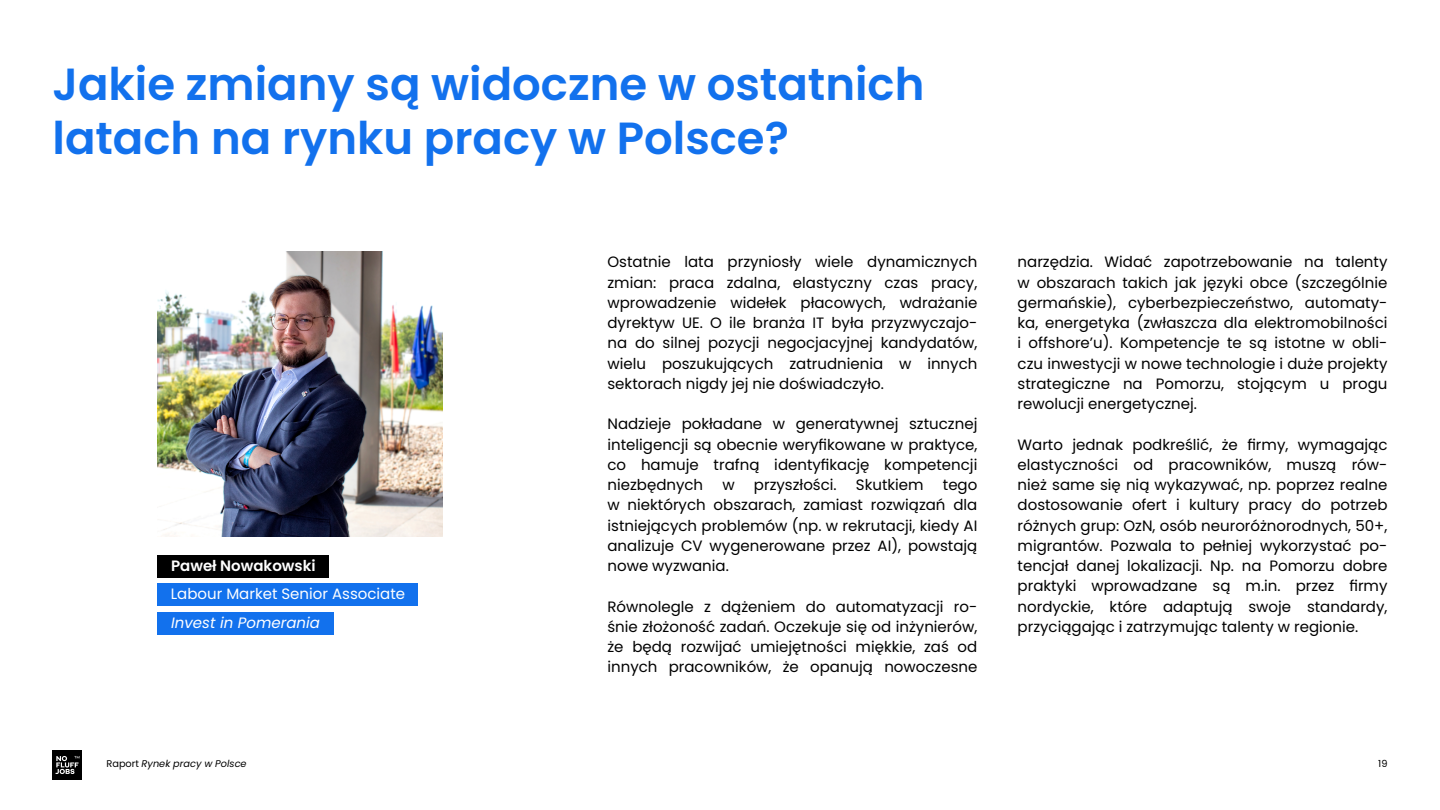
<style>
.page{position:relative;width:1440px;height:810px;background:#fff}
.page>*{position:absolute;margin:0;border:0;box-sizing:border-box;transform-origin:0 0}
.t1{font:600 45px/54px "Poppins";color:#1271ed}
.t2{font:15px/20.2px "Poppins";color:#000;text-align:justify}
.t3{font:15px "Poppins";color:#fff}
.t4{font:italic 15px "Poppins";color:#fff}
.t5{font:600 15px "Poppins";color:#fff}
.t6{font:italic 9.75px "Poppins";color:#000}
.t7{font:9.75px "Poppins";color:#000}
.s1{font-style:normal}
</style>
<div class="page">
<div style="left:158px;top:555px;width:171px;height:23px;background:#000"></div>
<div style="left:158px;top:584px;width:260px;height:22px;background:#1271ed"></div>
<div style="left:158px;top:612px;width:176px;height:22px;background:#1271ed"></div>
<img style="left:158px;top:252px;width:285px;height:284px">
<div style="left:52px;top:750px;width:30px;height:30px;background:#000"></div>
<svg style="left:55px;top:756px;width:24px;height:18px"></svg>
<h1 class="t1" style="left:52px;top:57px;width:873px">Jakie zmiany są widoczne w ostatnich latach na rynku pracy w Polsce?</h1>
<p class="t5" style="left:171px;top:557px;width:146px">Paweł Nowakowski</p>
<p class="t3" style="left:171px;top:585px;width:236px">Labour Market Senior Associate</p>
<p class="t4" style="left:171px;top:614px;width:150px">Invest in Pomerania</p>
<p class="t2" style="left:608px;top:252px;width:371px">Ostatnie lata przyniosły wiele dynamicznych zmian: praca zdalna, elastyczny czas pracy, wprowadzenie widełek płacowych, wdrażanie dyrektyw UE. O ile branża IT była przyzwyczajo&shy;na do silnej pozycji negocjacyjnej kandydatów, wielu poszukujących zatrudnienia w innych sektorach nigdy jej nie doświadczyło.</p>
<p class="t2" style="left:608px;top:414px;width:371px">Nadzieje pokładane w generatywnej sztucznej inteligencji są obecnie weryfikowane w praktyce, co hamuje trafną identyfikację kompetencji niezbędnych</p>
<p class="t2" style="left:722px;top:475px;width:14px">w</p>
<p class="t2" style="left:754px;top:475px;width:84px">przyszłości.</p>
<p class="t2" style="left:856px;top:475px;width:69px">Skutkiem</p>
<p class="t2" style="left:608px;top:475px;width:371px;text-indent:335px">tego w niektórych obszarach, zamiast rozwiązań dla istniejących problemów (np. w rekrutacji, kiedy AI analizuje CV wygenerowane przez AI), powstają nowe wyzwania.</p>
<p class="t2" style="left:608px;top:596px;width:371px">Równolegle z dążeniem do automatyzacji ro&shy;śnie złożoność zadań. Oczekuje się od inżynierów, że będą rozwijać umiejętności miękkie, zaś od innych pracowników, że opanują nowoczesne</p>
<p class="t2" style="left:1018px;top:252px;width:371px">narzędzia. Widać zapotrzebowanie na talenty w obszarach takich jak języki obce (szczególnie germańskie), cyberbezpieczeństwo, automaty&shy;ka, energetyka (zwłaszcza dla elektromobilności i offshore’u). Kompetencje te są istotne w obli&shy;czu inwestycji w nowe technologie i duże projekty strategiczne na Pomorzu, stojącym u progu rewolucji energetycznej.</p>
<p class="t2" style="left:1018px;top:434px;width:371px">Warto jednak podkreślić, że firmy, wymagając elastyczności od pracowników, muszą rów&shy;nież same się nią wykazywać, np. poprzez realne dostosowanie ofert i kultury pracy do potrzeb różnych grup: OzN, osób neuroróżnorodnych, 50+, migrantów. Pozwala to pełniej wykorzystać po&shy;tencjał danej lokalizacji. Np. na Pomorzu dobre praktyki wprowadzane są m.in. przez firmy nordyckie, które adaptują swoje standardy, przyciągając i zatrzymując talenty w regionie.</p>
<p class="t6" style="left:106px;top:758px;width:142px"><span class="s1">Raport</span> Rynek pracy w Polsce</p>
<p class="t7" style="left:1378px;top:758px;width:11px">19</p>
</div>
